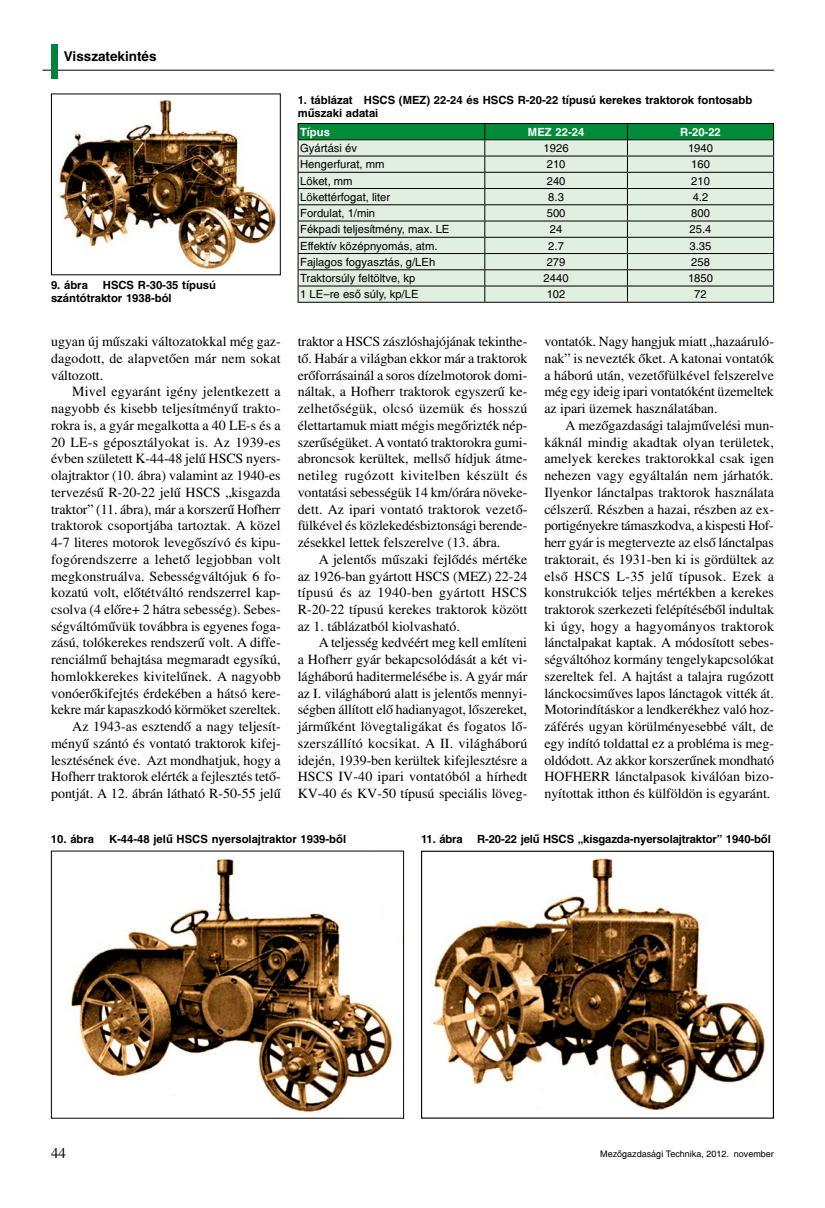
<style>
.page{position:relative;width:825px;height:1208px;background:#fff}
.page>*{position:absolute;margin:0;border:0;box-sizing:border-box;transform-origin:0 0}
.t1{font:15px "Toronto";color:#000}
.t2{font:13.95px/16.8px "Toronto";color:#000;text-align:justify}
.t3{font:700 13.5px "Switzerland";color:#000}
.t4{font:11.25px "Switzerland";color:#000}
.t5{font:700 11.25px/13.5px "Switzerland";color:#000}
.t6{font:700 11.25px "Switzerland";color:#fff}
.t7{font:9px "Switzerland";color:#000}
</style>
<div class="page">
<hr style="left:43px;top:70px;width:731px;height:1px;background:#000">
<div style="left:51px;top:45px;width:6px;height:34px;background:#00843c"></div>
<svg style="left:298px;top:123px;width:476px;height:179px;background:#bbd2c0"></svg>
<hr style="left:298px;top:302px;width:187px;height:1px;background:#000">
<hr style="left:485px;top:302px;width:142px;height:1px;background:#000">
<hr style="left:627px;top:302px;width:147px;height:1px;background:#000">
<img style="left:58px;top:99px;width:219px;height:171px">
<div style="left:51px;top:94px;width:230px;height:181px;border:1px solid #000"></div>
<img style="left:71px;top:856px;width:331px;height:258px">
<div style="left:51px;top:850px;width:353px;height:268px;border:1px solid #000"></div>
<img style="left:431px;top:855px;width:334px;height:256px">
<div style="left:421px;top:850px;width:353px;height:268px;border:1px solid #000"></div>
<p class="t3" style="left:64px;top:49px;width:94px">Visszatekintés</p>
<p class="t5" style="left:51px;top:278px;width:167px;text-indent:52px">HSCS R-30-35 típusú szántótraktor 1938-ból</p>
<p class="t5" style="left:51px;top:278px;width:38px">9. ábra</p>
<p class="t2" style="left:51px;top:333px;width:231px">ugyan új műszaki változatokkal még gaz&shy;dagodott, de alapvetően már nem sokat változott.</p>
<p class="t2" style="left:51px;top:383px;width:231px;text-align:right">Mivel egyaránt igény jelentkezett a nagyobb és kisebb teljesítményű trakto&shy;rokra is, a gyár megalkotta a 40 LE-s és a 20 LE-s géposztályokat is. Az 1939-es évben született K-44-48 jelű HSCS nyers&shy;olajtraktor (10. ábra) valamint az 1940-es tervezésű R-20-22 jelű HSCS „kisgazda traktor” (11. ábra), már a korszerű Hofherr traktorok csoportjába tartoztak. A közel 4-7 literes motorok levegőszívó és kipu&shy;fogórendszerre a lehető legjobban volt megkonstruálva. Sebességváltójuk 6 fo&shy;kozatú volt, előtétváltó rendszerrel kap&shy;csolva (4 előre+ 2 hátra sebesség). Sebes&shy;ségváltóművük továbbra is egyenes foga&shy;zású, tolókerekes rendszerű volt. A diffe&shy;renciálmű behajtása megmaradt egysíkú, homlokkerekes kivitelűnek. A nagyobb vonóerőkifejtés érdekében a hátsó kere&shy;kekre már kapaszkodó körmöket szereltek.<br>Az 1943-as esztendő a nagy teljesít&shy;ményű szántó és vontató traktorok kifej&shy;lesztésének éve. Azt mondhatjuk, hogy a Hofherr traktorok elérték a fejlesztés tető&shy;pontját. A 12. ábrán látható R-50-55 jelű</p>
<p class="t5" style="left:298px;top:93px;width:456px">1. táblázat HSCS (MEZ) 22-24 és HSCS R-20-22 típusú kerekes traktorok fontosabb műszaki adatai</p>
<p class="t6" style="left:300px;top:125px;width:31px">Típus</p>
<p class="t6" style="left:528px;top:125px;width:58px">MEZ 22-24</p>
<p class="t6" style="left:680px;top:125px;width:42px">R-20-22</p>
<p class="t4" style="left:300px;top:142px;width:58px">Gyártási év</p>
<p class="t4" style="left:544px;top:142px;width:27px">1926</p>
<p class="t4" style="left:688px;top:142px;width:27px">1940</p>
<p class="t4" style="left:300px;top:158px;width:86px">Hengerfurat, mm</p>
<p class="t4" style="left:547px;top:158px;width:20px">210</p>
<p class="t4" style="left:691px;top:158px;width:20px">160</p>
<p class="t4" style="left:300px;top:174px;width:54px">Löket, mm</p>
<p class="t4" style="left:547px;top:174px;width:20px">240</p>
<p class="t4" style="left:691px;top:174px;width:20px">210</p>
<p class="t4" style="left:300px;top:190px;width:92px">Lökettérfogat, liter</p>
<p class="t4" style="left:548px;top:190px;width:17px">8.3</p>
<p class="t4" style="left:693px;top:190px;width:17px">4.2</p>
<p class="t4" style="left:300px;top:207px;width:77px">Fordulat, 1/min</p>
<p class="t4" style="left:547px;top:207px;width:20px">500</p>
<p class="t4" style="left:691px;top:207px;width:20px">800</p>
<p class="t4" style="left:300px;top:223px;width:151px">Fékpadi teljesítmény, max. LE</p>
<p class="t4" style="left:550px;top:223px;width:14px">24</p>
<p class="t4" style="left:689px;top:223px;width:23px">25.4</p>
<p class="t4" style="left:300px;top:239px;width:139px">Effektív középnyomás, atm.</p>
<p class="t4" style="left:548px;top:239px;width:17px">2.7</p>
<p class="t4" style="left:689px;top:239px;width:23px">3.35</p>
<p class="t4" style="left:300px;top:255px;width:137px">Fajlagos fogyasztás, g/LEh</p>
<p class="t4" style="left:547px;top:255px;width:20px">279</p>
<p class="t4" style="left:691px;top:255px;width:20px">258</p>
<p class="t4" style="left:300px;top:272px;width:117px">Traktorsúly feltöltve, kp</p>
<p class="t4" style="left:544px;top:272px;width:27px">2440</p>
<p class="t4" style="left:688px;top:272px;width:27px">1850</p>
<p class="t4" style="left:300px;top:288px;width:120px">1 LE-re eső súly, kp/LE</p>
<p class="t4" style="left:547px;top:288px;width:20px">102</p>
<p class="t4" style="left:694px;top:288px;width:14px">72</p>
<p class="t2" style="left:298px;top:333px;width:231px">traktor a HSCS zászlóshajójának tekinthe&shy;tő. Habár a világban ekkor már a traktorok erőforrásainál a soros dízelmotorok domi&shy;náltak, a Hofherr traktorok egyszerű ke&shy;zelhetőségük, olcsó üzemük és hosszú élettartamuk miatt mégis megőrizték nép&shy;szerűségüket. A vontató traktorokra gumi&shy;abroncsok kerültek, mellső hídjuk átme&shy;netileg rugózott kivitelben készült és vontatási sebességük 14 km/órára növeke&shy;dett. Az ipari vontató traktorok vezető&shy;fülkével és közlekedésbiztonsági berende&shy;zésekkel lettek felszerelve (13. ábra.</p>
<p class="t2" style="left:298px;top:550px;width:231px;text-indent:21px">A jelentős műszaki fejlődés mértéke az 1926-ban gyártott HSCS (MEZ) 22-24 típusú és az 1940-ben gyártott HSCS R-20-22 típusú kerekes traktorok között az 1. táblázatból kiolvasható.</p>
<p class="t2" style="left:298px;top:634px;width:231px;text-indent:21px">A teljesség kedvéért meg kell említeni a Hofherr gyár bekapcsolódását a két vi&shy;lágháború haditermelésébe is. A gyár már az I. világháború alatt is jelentős mennyi&shy;ségben állított elő hadianyagot, lőszereket, járműként lövegtaligákat és fogatos lő&shy;szerszállító kocsikat. A II. világháború idején, 1939-ben kerültek kifejlesztésre a HSCS IV-40 ipari vontatóból a hírhedt KV-40 és KV-50 típusú speciális löveg-</p>
<p class="t2" style="left:544px;top:333px;width:231px">vontatók. Nagy hangjuk miatt „hazaáruló&shy;nak” is nevezték őket. A katonai vontatók a háború után, vezetőfülkével felszerelve még egy ideig ipari vontatóként üzemeltek az ipari üzemek használatában.</p>
<p class="t2" style="left:544px;top:417px;width:231px;text-indent:21px">A mezőgazdasági talajművelési mun&shy;káknál mindig akadtak olyan területek, amelyek kerekes traktorokkal csak igen nehezen vagy egyáltalán nem járhatók.<br>Ilyenkor lánctalpas traktorok használata célszerű. Részben a hazai, részben az ex&shy;portigényekre támaszkodva, a kispesti Hof&shy;herr gyár is megtervezte az első lánctalpas traktorait, és 1931-ben ki is gördültek az első HSCS L-35 jelű típusok. Ezek a konstrukciók teljes mértékben a kerekes traktorok szerkezeti felépítéséből indultak ki úgy, hogy a hagyományos traktorok lánctalpakat kaptak. A módosított sebes&shy;ségváltóhoz kormány tengelykapcsolókat szereltek fel. A hajtást a talajra rugózott lánckocsiműves lapos lánctagok vitték át.<br>Motorindításkor a lendkerékhez való hoz&shy;záférés ugyan körülményesebbé vált, de egy indító toldattal ez a probléma is meg&shy;oldódott. Az akkor korszerűnek mondható HOFHERR lánctalpasok kiválóan bizo&shy;nyítottak itthon és külföldön is egyaránt.</p>
<p class="t5" style="left:51px;top:832px;width:45px">10. ábra</p>
<p class="t5" style="left:109px;top:832px;width:238px">K-44-48 jelű HSCS nyersolajtraktor 1939-ből</p>
<p class="t5" style="left:421px;top:832px;width:43px">11. ábra</p>
<p class="t5" style="left:477px;top:832px;width:295px">R-20-22 jelű HSCS „kisgazda-nyersolajtraktor” 1940-ből</p>
<p class="t1" style="left:51px;top:1144px;width:16px">44</p>
<p class="t7" style="left:600px;top:1149px;width:175px">Mezőgazdasági Technika, 2012. november</p>
</div>
